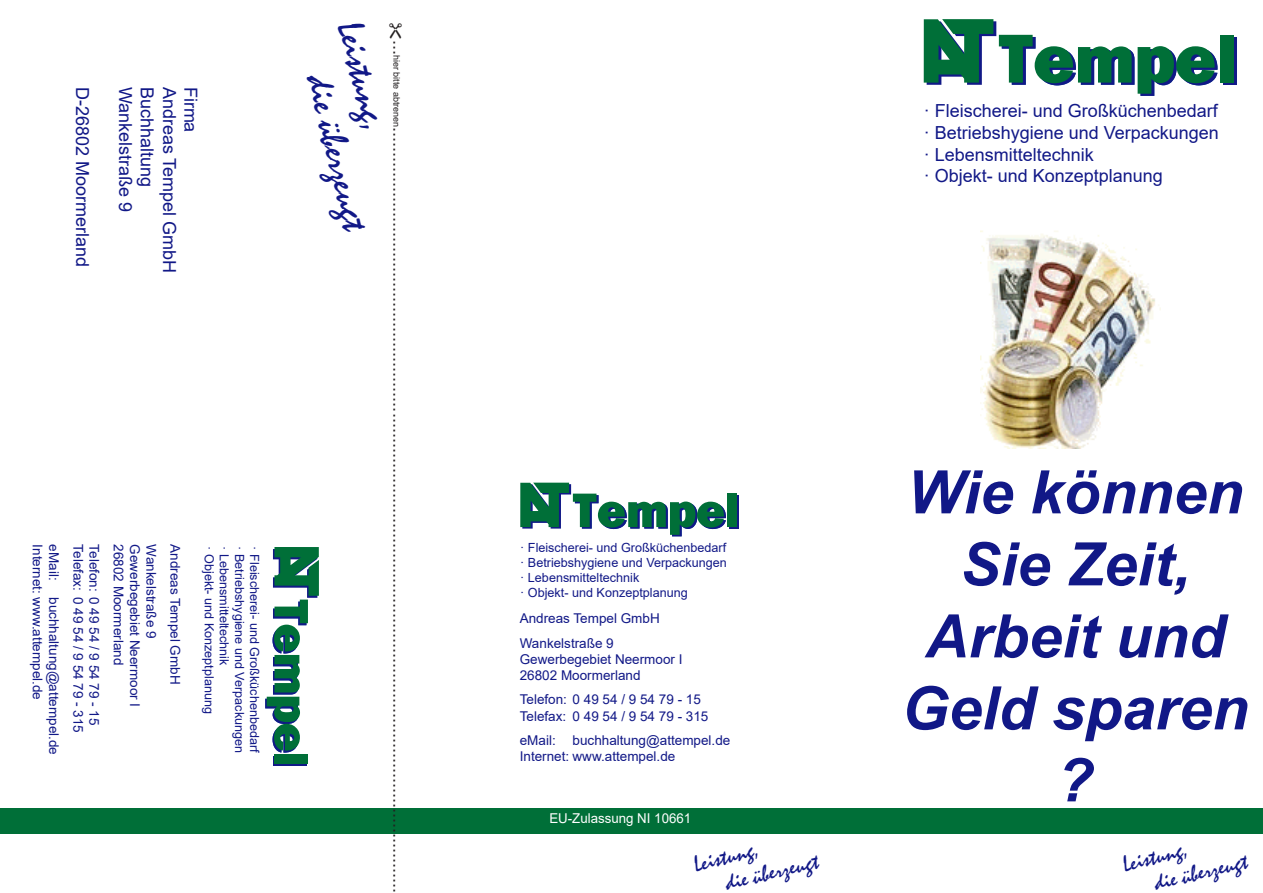
<style>
.page{position:relative;width:1263px;height:893px;background:#fff}
.page>*{position:absolute;margin:0;border:0;box-sizing:border-box;transform-origin:0 0}
.t1{font:italic 700 60px/72px "Arial";color:#111887;text-align:center}
.t2{font:36px "Mystical Plain";color:#111887}
.t3{font:21.6px "Mystical Plain";color:#111887}
.t4{font:18px "Arial";color:#231f20}
.t5{font:18px "Arial";color:#111887}
.t6{font:13.5px "Arial";color:#111887}
.t7{font:13.5px "Arial";color:#fff}
.t8{font:12.6px "Arial";color:#111887}
.s1{font-size:9px}
</style>
<div class="page">
<div style="left:0;top:808px;width:1263px;height:25px;background:#006f38"></div>
<img style="left:981px;top:230px;width:180px;height:219px">
<svg style="left:1223px;top:37px;width:13px;height:48px"></svg>
<svg style="left:924px;top:19px;width:293px;height:77px"></svg>
<div style="left:1220px;top:35px;width:13px;height:47px;background:#006f38"></div>
<div style="left:730px;top:495px;width:9px;height:33px;background:#111987"></div>
<svg style="left:520px;top:483px;width:206px;height:53px"></svg>
<div style="left:728px;top:494px;width:9px;height:33px;background:#006f38"></div>
<svg style="left:273px;top:756px;width:33px;height:10px"></svg>
<svg style="left:265px;top:547px;width:54px;height:206px"></svg>
<div style="left:275px;top:754px;width:33px;height:10px;background:#006f38"></div>
<p class="t5" style="left:95px;top:87px;width:182px;rotate:90deg">D-26802 Moormerland</p>
<p class="t5" style="left:138px;top:87px;width:127px;rotate:90deg">Wankelstraße 9</p>
<p class="t5" style="left:160px;top:87px;width:102px;rotate:90deg">Buchhaltung</p>
<p class="t5" style="left:182px;top:87px;width:188px;rotate:90deg">Andreas Tempel GmbH</p>
<p class="t5" style="left:203px;top:87px;width:47px;rotate:90deg">Firma</p>
<p class="t6" style="left:47px;top:544px;width:157px;rotate:90deg">Internet: www.attempel.de</p>
<p class="t6" style="left:63px;top:544px;width:38px;rotate:90deg">eMail:</p>
<p class="t6" style="left:87px;top:544px;width:48px;rotate:90deg">Telefax:</p>
<p class="t6" style="left:104px;top:544px;width:183px;rotate:90deg">Telefon: 0 49 54 / 9 54 79 - 15</p>
<p class="t6" style="left:128px;top:544px;width:122px;rotate:90deg">26802 Moormerland</p>
<p class="t6" style="left:144px;top:544px;width:164px;rotate:90deg">Gewerbegebiet Neermoor I</p>
<p class="t6" style="left:160px;top:544px;width:96px;rotate:90deg">Wankelstraße 9</p>
<p class="t6" style="left:185px;top:544px;width:142px;rotate:90deg">Andreas Tempel GmbH</p>
<p class="t6" style="left:63px;top:597px;width:159px;rotate:90deg">buchhaltung@attempel.de</p>
<p class="t6" style="left:87px;top:597px;width:137px;rotate:90deg">0 49 54 / 9 54 79 - 315</p>
<p class="t8" style="left:218px;top:546px;width:169px;rotate:90deg">· Objekt- und Konzeptplanung</p>
<p class="t8" style="left:233px;top:546px;width:121px;rotate:90deg">· Lebensmitteltechnik</p>
<p class="t8" style="left:248px;top:546px;width:208px;rotate:90deg">· Betriebshygiene und Verpackungen</p>
<p class="t8" style="left:263px;top:546px;width:208px;rotate:90deg">· Fleischerei- und Großküchenbedarf</p>
<p class="t2" style="left:370px;top:18px;width:110px;rotate:76deg">Leistung,</p>
<p class="t2" style="left:338px;top:69px;width:161px;rotate:76deg">die überzeugt</p>
<p class="t4" style="left:412px;top:40px;width:855px;rotate:90deg">...<span class="s1">hier bitte abtrenen</span>.........................................................................................................................................................</p>
<p class="t5" style="left:924px;top:99px;width:296px">· Fleischerei- und Großküchenbedarf</p>
<p class="t5" style="left:924px;top:120px;width:297px">· Betriebshygiene und Verpackungen</p>
<p class="t5" style="left:924px;top:142px;width:172px">· Lebensmitteltechnik</p>
<p class="t5" style="left:924px;top:163px;width:241px">· Objekt- und Konzeptplanung</p>
<p class="t8" style="left:520px;top:539px;width:207px">· Fleischerei- und Großküchenbedarf</p>
<p class="t8" style="left:520px;top:554px;width:208px">· Betriebshygiene und Verpackungen</p>
<p class="t8" style="left:520px;top:569px;width:121px">· Lebensmitteltechnik</p>
<p class="t8" style="left:520px;top:584px;width:169px">· Objekt- und Konzeptplanung</p>
<p class="t6" style="left:520px;top:609px;width:142px">Andreas Tempel GmbH</p>
<p class="t6" style="left:520px;top:634px;width:96px">Wankelstraße 9</p>
<p class="t6" style="left:520px;top:650px;width:164px">Gewerbegebiet Neermoor I</p>
<p class="t6" style="left:520px;top:666px;width:122px">26802 Moormerland</p>
<p class="t6" style="left:520px;top:690px;width:183px">Telefon: 0 49 54 / 9 54 79 - 15</p>
<p class="t6" style="left:520px;top:707px;width:48px">Telefax:</p>
<p class="t6" style="left:520px;top:731px;width:38px">eMail:</p>
<p class="t6" style="left:520px;top:747px;width:157px">Internet: www.attempel.de</p>
<p class="t6" style="left:573px;top:707px;width:137px">0 49 54 / 9 54 79 - 315</p>
<p class="t6" style="left:573px;top:731px;width:159px">buchhaltung@attempel.de</p>
<p class="t7" style="left:549px;top:809px;width:143px">EU-Zulassung NI 10661</p>
<p class="t3" style="left:691px;top:852px;width:67px;rotate:-14deg">Leistung,</p>
<p class="t3" style="left:722px;top:871px;width:97px;rotate:-14deg">die überzeugt</p>
<p class="t1" style="left:902px;top:458px;width:348px">Wie können<br>Sie Zeit,<br>Arbeit und<br>Geld sparen ?</p>
<p class="t3" style="left:1120px;top:852px;width:67px;rotate:-14deg">Leistung,</p>
<p class="t3" style="left:1151px;top:871px;width:97px;rotate:-14deg">die überzeugt</p>
</div>
